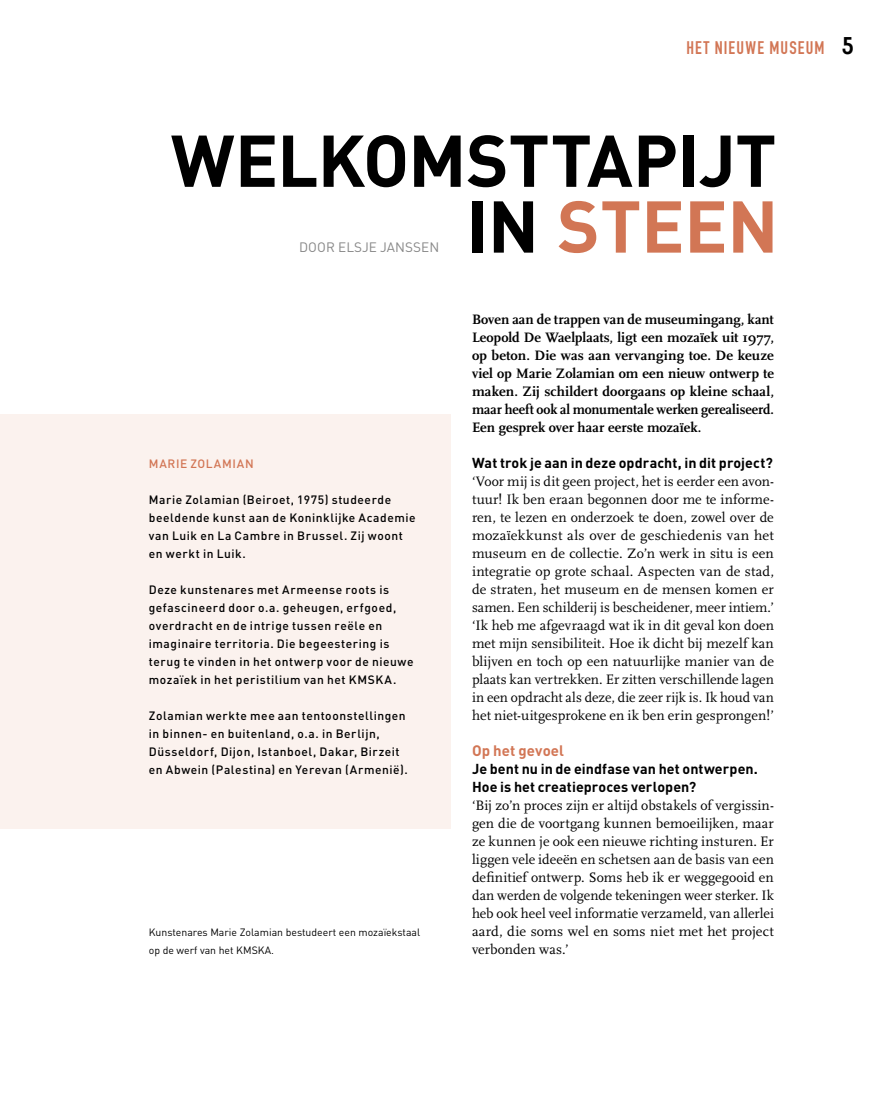
<style>
.page{position:relative;width:893px;height:1106px;background:#fff}
.page>*{position:absolute;margin:0;border:0;box-sizing:border-box;transform-origin:0 0}
.t1{font:700 72px "DIN";letter-spacing:-.01em;color:#000}
.t2{font:700 72px "DIN";letter-spacing:-.005em;color:#d27655}
.t3{font:700 24px "Memphis";color:#000}
.t4{font:18px "DIN Engschrift";letter-spacing:.065em;color:#d27655}
.t5{font:700 15px "DIN";letter-spacing:.01em;color:#d27655}
.t6{font:14.25px/18px "Scala";letter-spacing:.005em;color:#000;text-align:justify}
.t7{font:700 14.25px/18px "Scala";color:#000;text-align:justify}
.t8{font:700 14.25px/18px "DIN";letter-spacing:.005em;color:#000}
.t9{font:13.5px "DIN";letter-spacing:.01em;color:#878787}
.t10{font:500 12px/18px "DIN";letter-spacing:.045em;color:#000}
.t11{font:500 12px "DIN";letter-spacing:.065em;color:#d27655}
.t12{font:10.5px/18px "DIN";color:#000}
.s1{color:#000}
</style>
<div class="page">
<div style="left:0;top:414px;width:451px;height:414px;background:#fbf2ee"></div>
<p class="t4" style="left:686px;top:37px;width:140px">HET NIEUWE MUSEUM</p>
<h2 class="t3" style="left:842px;top:30px;width:13px">5</h2>
<h1 class="t1" style="left:171px;top:114px;width:607px">WELKOMSTTAPIJT</h1>
<p class="t9" style="left:299px;top:239px;width:142px">DOOR ELSJE JANSSEN</p>
<p class="t11" style="left:149px;top:456px;width:106px">MARIE ZOLAMIAN</p>
<p class="t10" style="left:149px;top:490px;width:268px">Marie Zolamian (Beiroet, 1975) studeerde beeldende kunst aan de Koninklijke Academie van Luik en La Cambre in Brussel. Zij woont en werkt in Luik.</p>
<p class="t10" style="left:149px;top:580px;width:266px">Deze kunstenares met Armeense roots is gefascineerd door o.a. geheugen, erfgoed, overdracht en de intrige tussen reële en imaginaire territoria. Die begeestering is terug te vinden in het ontwerp voor de nieuwe mozaïek in het peristilium van het KMSKA.</p>
<p class="t10" style="left:149px;top:706px;width:260px">Zolamian werkte mee aan tentoonstellingen in binnen- en buitenland, o.a. in Berlijn, Düsseldorf, Dijon, Istanboel, Dakar, Birzeit en Abwein (Palestina) en Yerevan (Armenië).</p>
<p class="t12" style="left:149px;top:923px;width:273px">Kunstenares Marie Zolamian bestudeert een mozaïekstaal op de werf van het KMSKA.</p>
<h1 class="t2" style="left:467px;top:179px;width:313px"><span class="s1">IN</span> STEEN</h1>
<p class="t7" style="left:472px;top:310px;width:303px">Boven aan de trappen van de museumingang, kant Leopold De Waelplaats, ligt een mozaïek uit 1977, op beton. Die was aan vervanging toe. De keuze viel op Marie Zolamian om een nieuw ontwerp te maken. Zij schildert doorgaans op kleine schaal, maar heeft ook al monumentale werken gerealiseerd.<br>Een gesprek over haar eerste mozaïek.</p>
<p class="t8" style="left:472px;top:453px;width:302px">Wat trok je aan in deze opdracht, in dit project?</p>
<p class="t6" style="left:472px;top:472px;width:303px">‘Voor mij is dit geen project, het is eerder een avon&shy;tuur! Ik ben eraan begonnen door me te informe&shy;ren, te lezen en onderzoek te doen, zowel over de mozaïekkunst als over de geschiedenis van het museum en de collectie. Zo’n werk in situ is een integratie op grote schaal. Aspecten van de stad, de straten, het museum en de mensen komen er samen. Een schilderij is bescheidener, meer intiem.’ ‘Ik heb me afgevraagd wat ik in dit geval kon doen met mijn sensibiliteit. Hoe ik dicht bij mezelf kan blijven en toch op een natuurlijke manier van de plaats kan vertrekken. Er zitten verschillende lagen in een opdracht als deze, die zeer rijk is. Ik houd van het niet-uitgesprokene en ik ben erin gesprongen!’</p>
<p class="t5" style="left:472px;top:741px;width:94px">Op het gevoel</p>
<p class="t8" style="left:472px;top:759px;width:287px">Je bent nu in de eindfase van het ontwerpen.<br>Hoe is het creatieproces verlopen?</p>
<p class="t6" style="left:472px;top:796px;width:303px">‘Bij zo’n proces zijn er altijd obstakels of vergissin&shy;gen die de voortgang kunnen bemoeilijken, maar ze kunnen je ook een nieuwe richting insturen. Er liggen vele ideeën en schetsen aan de basis van een definitief ontwerp. Soms heb ik er weggegooid en dan werden de volgende tekeningen weer sterker. Ik heb ook heel veel informatie verzameld, van allerlei aard, die soms wel en soms niet met het project verbonden was.’</p>
</div>
